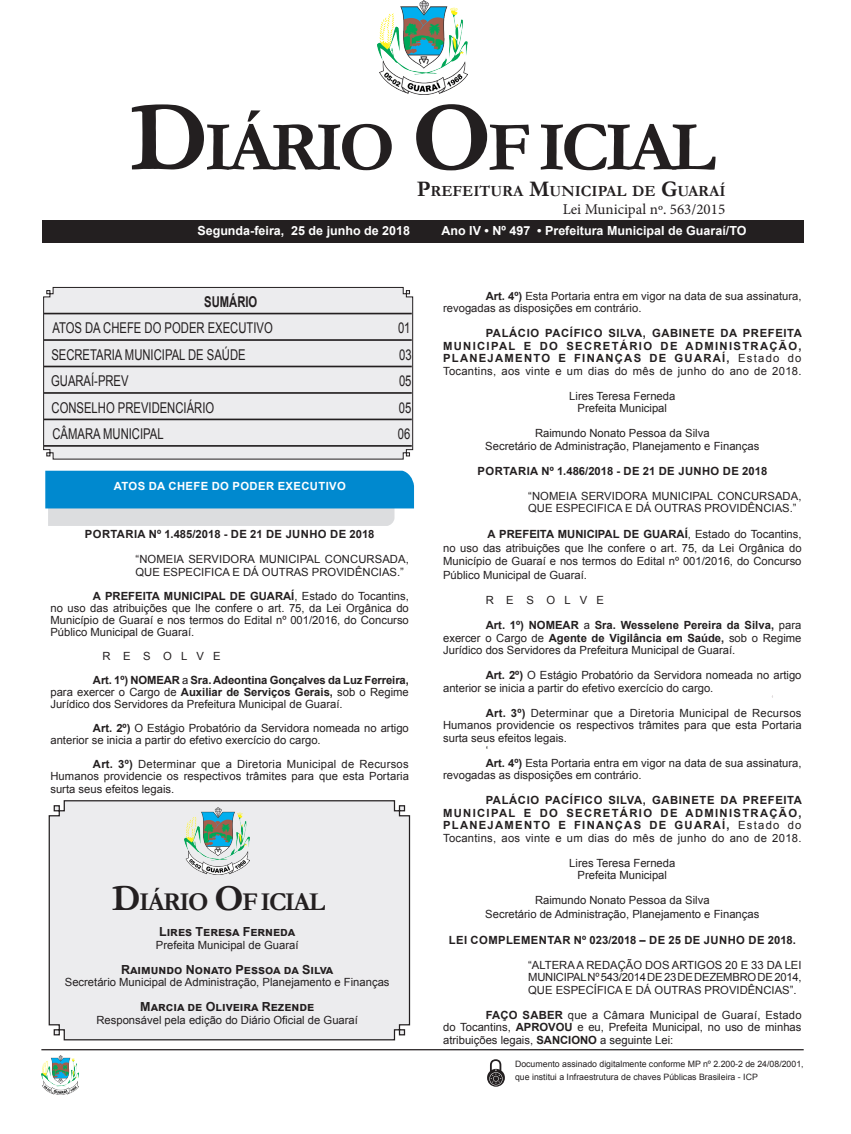
<style>
.page{position:relative;width:851px;height:1134px;background:#fff}
.page>*{position:absolute;margin:0;border:0;box-sizing:border-box;transform-origin:0 0}
.CORPO_DE_TEXTO{font:700 70.88px "Garamond";letter-spacing:-.06em;color:#231f20}
.CORPO_DE_TEXTO-2{font:700 25.88px "Garamond";letter-spacing:-.06em;color:#231f20}
.CORPO_DE_TEXTO-3{font:700 15.62px "Garamond";color:#231f20}
.t1{font:15px "Minion Pro";color:#231f20}
.Nome_Secretário{font:14.88px "Arial";color:#231f20;scale:.76 1}
.Nome_Secretário-2{font:700 14.88px "Arial";color:#231f20;scale:.76 1}
.t2{font:700 12.5px "Arial";color:#fff}
.Assinatura{font:700 12.5px "Arial";color:#231f20}
.CORPO_DE_TEXTO-4{font:11.25px/12.5px "Arial";color:#231f20;text-align:justify}
.Assinatura-2{font:11.25px "Arial";color:#231f20}
.CORPO_DE_TEXTO-5{font:700 11.25px/12.5px "Arial";letter-spacing:.115em;color:#231f20;text-align:justify}
.EMENTA{font:11.25px/12.5px "Arial";color:#231f20}
.Body_Text{font:11.25px/13.5px "Arial";color:#231f20;text-align:justify}
.TITULOS{font:700 11.25px "Arial";letter-spacing:.035em;color:#231f20}
.t3{font:700 11.25px "Arial";letter-spacing:.035em;color:#fff}
.CORPO_DE_TEXTO-6{font:8.75px/12.5px "Arial";color:#231f20}
.s1{font-size:101.25px}
.s2{font-size:22.38px}
.s3{font-weight:700}
.s4{font-size:36.88px}
.s5{font-weight:400}
</style>
<div class="page">
<div style="left:42px;top:220px;width:760px;height:22px;background:#231f20"></div>
<hr style="left:41px;top:1049px;width:762px;height:1px;background:#231f20">
<img style="left:378px;top:0;width:89px;height:95px">
<img style="left:41px;top:1056px;width:37px;height:39px">
<svg style="left:487px;top:1059px;width:18px;height:28px"></svg>
<div style="left:48px;top:800px;width:362px;height:241px;background:#ececee"></div>
<img style="left:185px;top:807px;width:64px;height:68px">
<svg style="left:43px;top:287px;width:370px;height:173px;background:#dddcde"></svg>
<svg style="left:45px;top:471px;width:369px;height:55px;background:#47a4d4"></svg>
<p class="CORPO_DE_TEXTO" style="left:129px;top:99px;width:587px"><span class="s1">D</span>IÁRIO <span class="s1">O</span>F ICIAL</p>
<p class="CORPO_DE_TEXTO-3" style="left:417px;top:181px;width:310px"><span class="s2">P</span>REFEITURA <span class="s2">M</span>UNICIPAL DE <span class="s2">G</span>UARAÍ</p>
<p class="t1" style="left:562px;top:199px;width:164px">Lei Municipal nº. 563/2015</p>
<p class="t2" style="left:197px;top:222px;width:214px">Segunda-feira, 25 de junho de 2018</p>
<p class="t2" style="left:441px;top:222px;width:306px">Ano IV • Nº 497 • Prefeitura Municipal de Guaraí/TO</p>
<p class="Nome_Secretário-2" style="left:204px;top:291px;width:71px">SUMÁRIO</p>
<p class="Nome_Secretário" style="left:52px;top:318px;width:291px">ATOS DA CHEFE DO PODER EXECUTIVO</p>
<p class="Nome_Secretário" style="left:398px;top:318px;width:18px">01</p>
<p class="Nome_Secretário" style="left:51px;top:344px;width:257px">SECRETARIA MUNICIPAL DE SAÚDE</p>
<p class="Nome_Secretário" style="left:399px;top:344px;width:18px">03</p>
<p class="Nome_Secretário" style="left:51px;top:371px;width:103px">GUARAÍ-PREV</p>
<p class="Nome_Secretário" style="left:399px;top:371px;width:18px">05</p>
<p class="Nome_Secretário" style="left:52px;top:397px;width:215px">CONSELHO PREVIDENCIÁRIO</p>
<p class="Nome_Secretário" style="left:399px;top:397px;width:18px">05</p>
<p class="Nome_Secretário" style="left:52px;top:424px;width:148px">CÂMARA MUNICIPAL</p>
<p class="Nome_Secretário" style="left:398px;top:424px;width:18px">06</p>
<p class="t3" style="left:114px;top:479px;width:233px">ATOS DA CHEFE DO PODER EXECUTIVO</p>
<p class="TITULOS" style="left:85px;top:527px;width:291px">PORTARIA Nº 1.485/2018 - DE 21 DE JUNHO DE 2018</p>
<p class="EMENTA" style="left:135px;top:553px;width:275px">“NOMEIA SERVIDORA MUNICIPAL CONCURSADA,<br>QUE ESPECIFICA E DÁ OUTRAS PROVIDÊNCIAS.”</p>
<p class="CORPO_DE_TEXTO-4" style="left:50px;top:590px;width:360px;line-height:12px;text-indent:43px"><span class="s3">A PREFEITA MUNICIPAL DE GUARAÍ</span>, Estado do Tocantins, no uso das atribuições que lhe confere o art. 75, da Lei Orgânica do Município de Guaraí e nos termos do Edital nº 001/2016, do Concurso Público Municipal de Guaraí.</p>
<p class="CORPO_DE_TEXTO-4" style="left:102px;top:650px;width:120px">R E S O L V E</p>
<p class="CORPO_DE_TEXTO-4" style="left:50px;top:674px;width:360px;line-height:12px;text-indent:43px"><span class="s3">Art. 1º) NOMEAR</span> a <span class="s3">Sra. Adeontina Gonçalves da Luz Ferreira, </span>para exercer o Cargo de <span class="s3">Auxiliar de Serviços Gerais,</span> sob o Regime Jurídico dos Servidores da Prefeitura Municipal de Guaraí.</p>
<p class="CORPO_DE_TEXTO-4" style="left:50px;top:722px;width:360px;line-height:12px;text-indent:43px"><span class="s3">Art. 2º)</span> O Estágio Probatório da Servidora nomeada no artigo anterior se inicia a partir do efetivo exercício do cargo.</p>
<p class="CORPO_DE_TEXTO-4" style="left:50px;top:758px;width:360px;text-indent:43px"><span class="s3">Art. 3º)</span> Determinar que a Diretoria Municipal de Recursos Humanos providencie os respectivos trâmites para que esta Portaria surta seus efeitos legais.</p>
<p class="CORPO_DE_TEXTO-2" style="left:112px;top:884px;width:215px"><span class="s4">D</span>IÁRIO <span class="s4">O</span>F ICIAL</p>
<p class="Assinatura" style="left:159px;top:923px;width:137px">Lires Teresa Ferneda</p>
<p class="Assinatura-2" style="left:156px;top:937px;width:144px">Prefeita Municipal de Guaraí</p>
<p class="Assinatura" style="left:121px;top:961px;width:213px">Raimundo Nonato Pessoa da Silva</p>
<p class="Assinatura-2" style="left:65px;top:975px;width:326px">Secretário Municipal de Administração, Planejamento e Finanças</p>
<p class="Assinatura" style="left:140px;top:998px;width:175px">Marcia de Oliveira Rezende</p>
<p class="Assinatura-2" style="left:96px;top:1012px;width:263px">Responsável pela edição do Diário Oficial de Guaraí</p>
<p class="CORPO_DE_TEXTO-4" style="left:443px;top:290px;width:360px;text-indent:43px"><span class="s3">Art. 4º)</span> Esta Portaria entra em vigor na data de sua assinatura, revogadas as disposições em contrário.</p>
<p class="CORPO_DE_TEXTO-5" style="left:443px;top:327px;width:360px;text-indent:43px">PALÁCIO PACÍFICO SILVA, GABINETE DA PREFEITA MUNICIPAL E DO SECRETÁRIO DE ADMINISTRAÇÃO, PLANEJAMENTO E FINANÇAS DE GUARAÍ, <span class="s5">Estado do Tocantins, aos vinte e um dias do mês de junho do ano de 2018.</span></p>
<p class="Assinatura-2" style="left:569px;top:388px;width:108px">Lires Teresa Ferneda</p>
<p class="Assinatura-2" style="left:577px;top:401px;width:91px">Prefeita Municipal</p>
<p class="Assinatura-2" style="left:535px;top:426px;width:176px">Raimundo Nonato Pessoa da Silva</p>
<p class="Assinatura-2" style="left:485px;top:438px;width:275px">Secretário de Administração, Planejamento e Finanças</p>
<p class="TITULOS" style="left:477px;top:463px;width:291px">PORTARIA Nº 1.486/2018 - DE 21 DE JUNHO DE 2018</p>
<p class="EMENTA" style="left:528px;top:490px;width:275px">“NOMEIA SERVIDORA MUNICIPAL CONCURSADA,<br>QUE ESPECIFICA E DÁ OUTRAS PROVIDÊNCIAS.”</p>
<p class="Body_Text" style="left:443px;top:528px;width:360px;text-indent:44px"><span class="s3">A PREFEITA MUNICIPAL DE GUARAÍ</span>, Estado do Tocantins, no uso das atribuições que lhe confere o art. 75, da Lei Orgânica do Município de Guaraí e nos termos do Edital nº 001/2016, do Concurso Público Municipal de Guaraí.</p>
<p class="CORPO_DE_TEXTO-4" style="left:485px;top:594px;width:120px">R E S O L V E</p>
<p class="CORPO_DE_TEXTO-4" style="left:443px;top:619px;width:360px;text-indent:43px"><span class="s3">Art. 1º) NOMEAR</span> a <span class="s3">Sra. Wesselene Pereira da Silva,</span> para exercer o Cargo de <span class="s3">Agente de Vigilância em Saúde,</span> sob o Regime Jurídico dos Servidores da Prefeitura Municipal de Guaraí.</p>
<p class="CORPO_DE_TEXTO-4" style="left:443px;top:669px;width:360px;text-indent:43px"><span class="s3">Art. 2º)</span> O Estágio Probatório da Servidora nomeada no artigo anterior se inicia a partir do efetivo exercício do cargo.</p>
<p class="CORPO_DE_TEXTO-4" style="left:443px;top:706px;width:360px;text-indent:43px"><span class="s3">Art. 3º)</span> Determinar que a Diretoria Municipal de Recursos Humanos providencie os respectivos trâmites para que esta Portaria surta seus efeitos legais.</p>
<p class="CORPO_DE_TEXTO-4" style="left:485px;top:744px;width:4px">‘</p>
<p class="CORPO_DE_TEXTO-4" style="left:443px;top:756px;width:360px;text-indent:43px"><span class="s3">Art. 4º)</span> Esta Portaria entra em vigor na data de sua assinatura, revogadas as disposições em contrário.</p>
<p class="CORPO_DE_TEXTO-5" style="left:443px;top:794px;width:360px;text-indent:43px">PALÁCIO PACÍFICO SILVA, GABINETE DA PREFEITA MUNICIPAL E DO SECRETÁRIO DE ADMINISTRAÇÃO, PLANEJAMENTO E FINANÇAS DE GUARAÍ, <span class="s5">Estado do Tocantins, aos vinte e um dias do mês de junho do ano de 2018.</span></p>
<p class="Assinatura-2" style="left:569px;top:855px;width:108px">Lires Teresa Ferneda</p>
<p class="Assinatura-2" style="left:577px;top:867px;width:91px">Prefeita Municipal</p>
<p class="Assinatura-2" style="left:535px;top:892px;width:176px">Raimundo Nonato Pessoa da Silva</p>
<p class="Assinatura-2" style="left:485px;top:906px;width:275px">Secretário de Administração, Planejamento e Finanças</p>
<p class="TITULOS" style="left:449px;top:932px;width:348px">LEI COMPLEMENTAR Nº 023/2018 – DE 25 DE JUNHO DE 2018.</p>
<p class="EMENTA" style="left:528px;top:958px;width:275px;text-align:justify">“ALTERA A REDAÇÃO DOS ARTIGOS 20 E 33 DA LEI MUNICIPAL Nº 543/2014 DE 23 DE DEZEMBRO DE 2014, QUE ESPECÍFICA E DÁ OUTRAS PROVIDÊNCIAS”.</p>
<p class="CORPO_DE_TEXTO-4" style="left:443px;top:1008px;width:360px;text-indent:43px"><span class="s3">FAÇO SABER</span> que a Câmara Municipal de Guaraí, Estado do Tocantins, <span class="s3">APROVOU</span> e eu, Prefeita Municipal, no uso de minhas atribuições legais, <span class="s3">SANCIONO</span> a seguinte Lei:</p>
<p class="CORPO_DE_TEXTO-6" style="left:515px;top:1058px;width:290px">Documento assinado digitalmente conforme MP nº 2.200-2 de 24/08/2001, que institui a Infraestrutura de chaves Públicas Brasileira - ICP</p>
</div>
